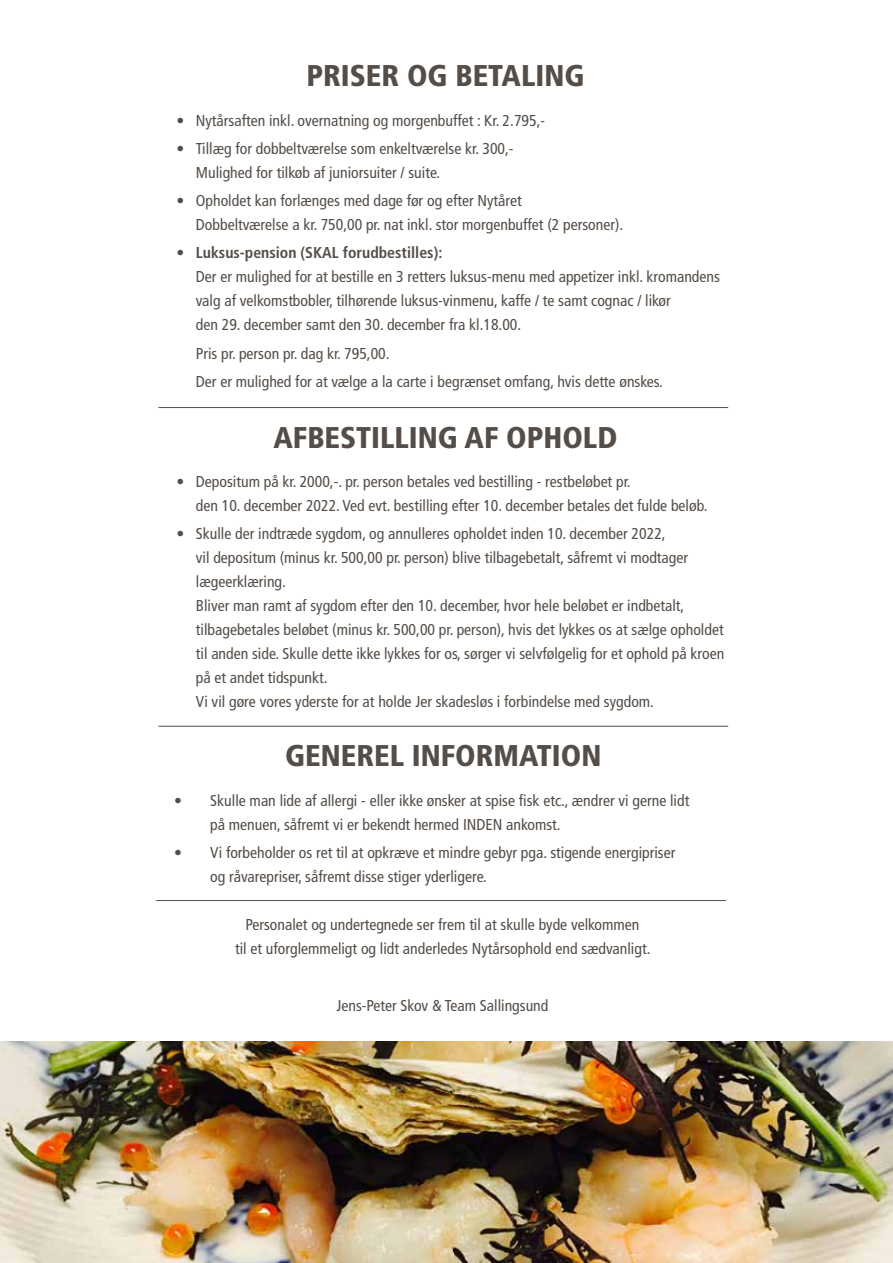
<style>
.page{position:relative;width:893px;height:1263px;background:#fff}
.page>*{position:absolute;margin:0;border:0;box-sizing:border-box;transform-origin:0 0}
.t1{font:900 condensed 30px "Frutiger LT Std";color:#544d48}
.t2{font:condensed 15.75px/24px "Frutiger LT Std";color:#544d48}
.t3{font:700 condensed 15.75px "Frutiger LT Std";color:#544d48}
</style>
<div class="page">
<img style="left:0;top:1042px;width:893px;height:221px">
<hr style="left:158px;top:407px;width:570px;height:1px;background:#544d48">
<hr style="left:158px;top:726px;width:570px;height:1px;background:#544d48">
<hr style="left:156px;top:900px;width:570px;height:1px;background:#544d48">
<h1 class="t1" style="left:306px;top:58px;width:279px">PRISER OG BETALING</h1>
<p class="t2" style="left:176px;top:108px;width:370px">• Nytårsaften inkl. overnatning og morgenbuffet : Kr. 2.795,-</p>
<p class="t2" style="left:196px;top:136px;width:319px;text-indent:-19px">• Tillæg for dobbeltværelse som enkeltværelse kr. 300,-<br>Mulighed for tilkøb af juniorsuiter / suite.</p>
<p class="t2" style="left:196px;top:189px;width:429px;text-indent:-19px">• Opholdet kan forlænges med dage før og efter Nytåret<br>Dobbeltværelse a kr. 750,00 pr. nat inkl. stor morgenbuffet (2 personer).</p>
<p class="t3" style="left:176px;top:244px;width:268px">• Luksus-pension (SKAL forudbestilles):</p>
<p class="t2" style="left:196px;top:265px;width:526px">Der er mulighed for at bestille en 3 retters luksus-menu med appetizer inkl. kromandens valg af velkomstbobler, tilhørende luksus-vinmenu, kaffe / te samt cognac / likør<br>den 29. december samt den 30. december fra kl.18.00.</p>
<p class="t2" style="left:196px;top:339px;width:468px;line-height:28.2px">Pris pr. person pr. dag kr. 795,00.<br>Der er mulighed for at vælge a la carte i begrænset omfang, hvis dette ønskes.</p>
<h1 class="t1" style="left:273px;top:419px;width:345px">AFBESTILLING AF OPHOLD</h1>
<p class="t2" style="left:196px;top:469px;width:513px;text-indent:-19px">• Depositum på kr. 2000,-. pr. person betales ved bestilling - restbeløbet pr.<br>den 10. december 2022. Ved evt. bestilling efter 10. december betales det fulde beløb.</p>
<p class="t2" style="left:196px;top:522px;width:530px;text-indent:-19px">• Skulle der indtræde sygdom, og annulleres opholdet inden 10. december 2022,<br>vil depositum (minus kr. 500,00 pr. person) blive tilbagebetalt, såfremt vi modtager lægeerklæring.<br>Bliver man ramt af sygdom efter den 10. december, hvor hele beløbet er indbetalt, tilbagebetales beløbet (minus kr. 500,00 pr. person), hvis det lykkes os at sælge opholdet til anden side. Skulle dette ikke lykkes for os, sørger vi selvfølgelig for et ophold på kroen på et andet tidspunkt.<br>Vi vil gøre vores yderste for at holde Jer skadesløs i forbindelse med sygdom.</p>
<h1 class="t1" style="left:285px;top:738px;width:318px">GENEREL INFORMATION</h1>
<p class="t2" style="left:210px;top:788px;width:481px;text-indent:-36px">• Skulle man lide af allergi - eller ikke ønsker at spise fisk etc., ændrer vi gerne lidt på menuen, såfremt vi er bekendt hermed INDEN ankomst.</p>
<p class="t2" style="left:210px;top:840px;width:467px;text-indent:-36px">• Vi forbeholder os ret til at opkræve et mindre gebyr pga. stigende energipriser og råvarepriser, såfremt disse stiger yderligere.</p>
<p class="t2" style="left:235px;top:913px;width:417px;text-align:center">Personalet og undertegnede ser frem til at skulle byde velkommen<br>til et uforglemmeligt og lidt anderledes Nytårsophold end sædvanligt.</p>
<p class="t2" style="left:337px;top:993px;width:213px">Jens-Peter Skov &amp; Team Sallingsund</p>
</div>
